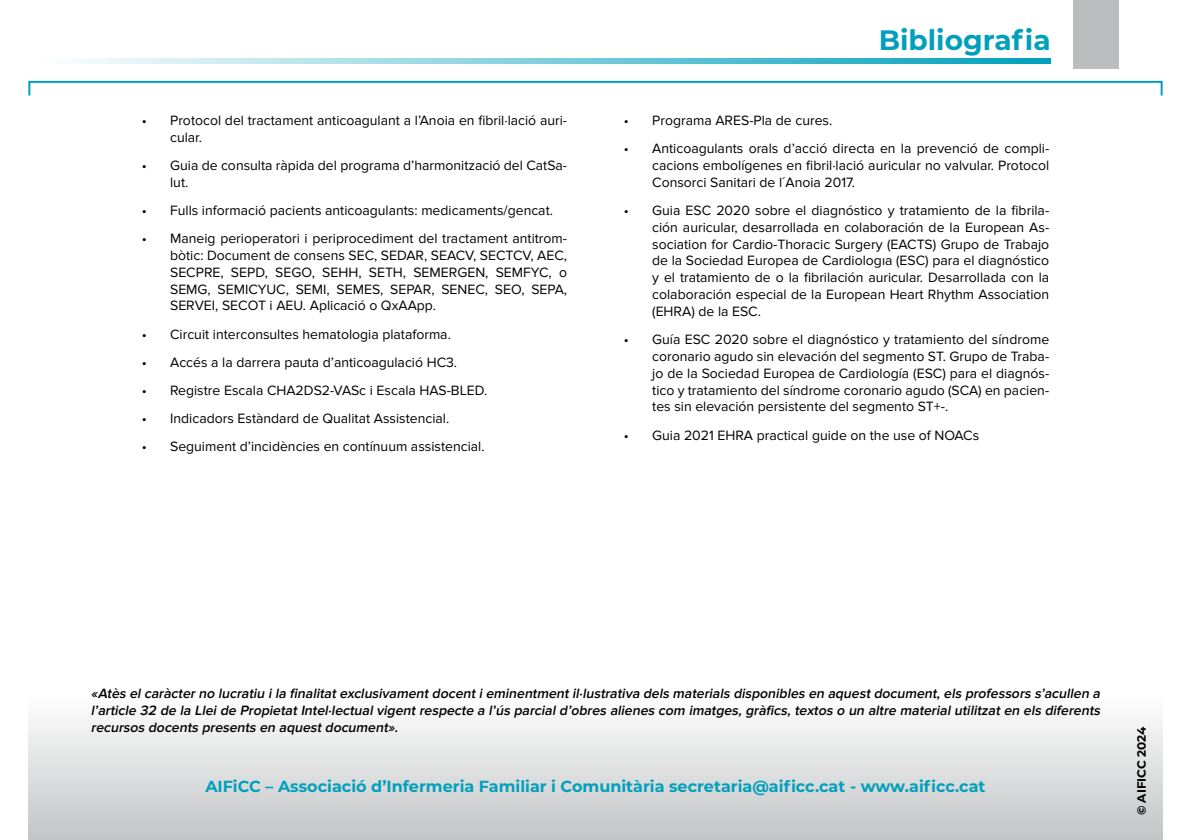
<style>
.page{position:relative;width:1191px;height:840px;background:#fff}
.page>*{position:absolute;margin:0;border:0;box-sizing:border-box;transform-origin:0 0}
.t1{font:700 28px "Montserrat";color:#00a0bc}
.t2{font:700 16px "Montserrat";color:#00a0bc}
.t3{font:14px/16.8px "Proxima Nova";color:#000;text-align:justify}
.t4{font:italic 600 14px/16.8px "Proxima Nova";color:#000;text-align:justify}
.t5{font:700 12px "Montserrat";color:#000}
</style>
<div class="page">
<svg style="left:77px;top:58px;width:973px;height:6px;background:#7acddb"></svg>
<div style="left:1073px;top:0;width:45px;height:68px;background:#bbbdbe"></div>
<div style="left:28px;top:81px;width:1134px;height:15px;border:2px solid #00a0bc"></div>
<div style="left:28px;top:695px;width:1134px;height:144px;background:linear-gradient(to bottom,#fefefe,#c3c5c5)"></div>
<p class="t3" style="left:170px;top:112px;width:398px;text-indent:-28px">• Protocol del tractament anticoagulant a l’Anoia en fibril·lació auri&shy;cular.</p>
<p class="t3" style="left:170px;top:157px;width:398px;text-indent:-28px">• Guia de consulta ràpida del programa d’harmonització del CatSa&shy;lut.</p>
<p class="t3" style="left:142px;top:202px;width:413px">• Fulls informació pacients anticoagulants: medicaments/gencat.</p>
<p class="t3" style="left:170px;top:230px;width:398px;text-indent:-28px">• Maneig perioperatori i periprocediment del tractament antitrom&shy;bòtic: Document de consens SEC, SEDAR, SEACV, SECTCV, AEC, SECPRE, SEPD, SEGO, SEHH, SETH, SEMERGEN, SEMFYC, o SEMG, SEMICYUC, SEMI, SEMES, SEPAR, SENEC, SEO, SEPA, SERVEI, SECOT i AEU. Aplicació o QxAApp.</p>
<p class="t3" style="left:142px;top:325px;width:311px">• Circuit interconsultes hematologia plataforma.</p>
<p class="t3" style="left:142px;top:354px;width:317px">• Accés a la darrera pauta d’anticoagulació HC3.</p>
<p class="t3" style="left:142px;top:382px;width:347px">• Registre Escala CHA2DS2-VASc i Escala HAS-BLED.</p>
<p class="t3" style="left:142px;top:410px;width:309px">• Indicadors Estàndard de Qualitat Assistencial.</p>
<p class="t3" style="left:142px;top:438px;width:344px">• Seguiment d’incidències en contínuum assistencial.</p>
<h1 class="t1" style="left:878px;top:20px;width:173px">Bibliografia</h1>
<p class="t3" style="left:624px;top:112px;width:210px">• Programa ARES-Pla de cures.</p>
<p class="t3" style="left:652px;top:140px;width:398px;text-indent:-28px">• Anticoagulants orals d’acció directa en la prevenció de compli&shy;cacions embolígenes en fibril·lació auricular no valvular. Protocol Consorci Sanitari de l´Anoia 2017.</p>
<p class="t3" style="left:652px;top:202px;width:398px;text-indent:-28px">• Guia ESC 2020 sobre el diagnóstico y tratamiento de la fibrila&shy;ción auricular, desarrollada en colaboración de la European As&shy;sociation for Cardio-Thoracic Surgery (EACTS) Grupo de Trabajo de la Sociedad Europea de Cardiologıa (ESC) para el diagnóstico y el tratamiento de o la fibrilación auricular. Desarrollada con la colaboración especial de la European Heart Rhythm Association (EHRA) de la ESC.</p>
<p class="t3" style="left:652px;top:331px;width:398px;text-indent:-28px">• Guía ESC 2020 sobre el diagnóstico y tratamiento del síndrome coronario agudo sin elevación del segmento ST. Grupo de Traba&shy;jo de la Sociedad Europea de Cardiología (ESC) para el diagnós&shy;tico y tratamiento del síndrome coronario agudo (SCA) en pacien&shy;tes sin elevación persistente del segmento ST+-.</p>
<p class="t3" style="left:624px;top:426px;width:357px">• Guia 2021 EHRA practical guide on the use of NOACs</p>
<p class="t4" style="left:91px;top:685px;width:1013px">«Atès elcaràcterno lucratiu ila finalitatexclusivamentdocentieminentmentil·lustrativa dels materials disponibles en aquestdocument,els professors s’acullen a l’article 32 de la Llei de Propietat Intel·lectual vigent respecte a l’ús parcial d’obres alienes com imatges, gràfics, textos o un altre material utilitzat en els diferents recursos docents presents en aquestdocument».</p>
<p class="t2" style="left:205px;top:774px;width:781px">AIFiCC – Associació d’Infermeria Familiar i Comunitària secretaria@aificc.cat - www.aificc.cat</p>
<p class="t5" style="left:1133px;top:814px;width:90px;rotate:-90deg">© AIFICC 2024</p>
</div>
